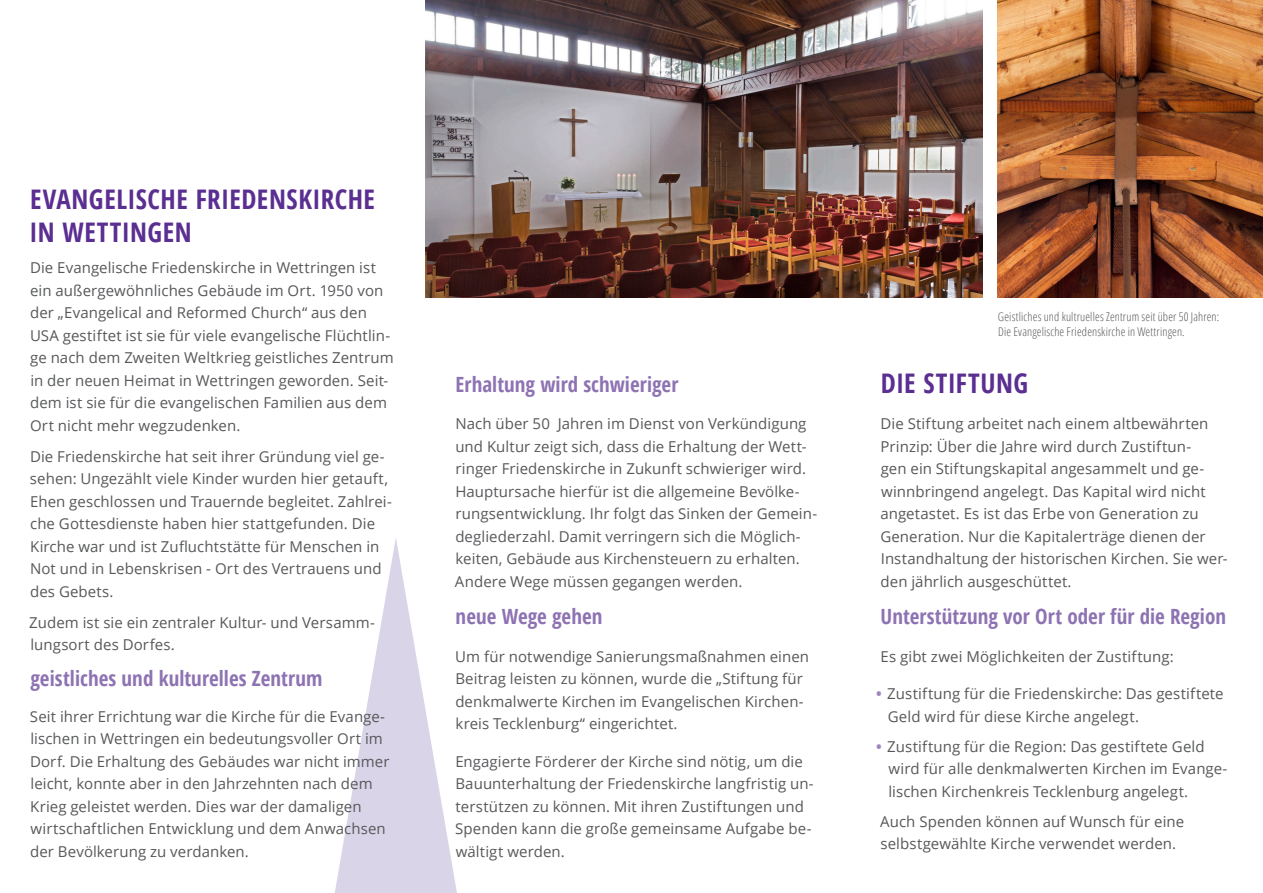
<style>
.page{position:relative;width:1263px;height:893px;background:#fff}
.page>*{position:absolute;margin:0;border:0;box-sizing:border-box;transform-origin:0 0}
.Headline{font:700 condensed 27px/33px "Open Sans";letter-spacing:.02em;color:#5b2e91}
.Zwischenüberschrift{font:700 condensed 21px "Open Sans";color:#8e73b3}
.Headline-2{font:700 condensed 21px "Open Sans";letter-spacing:.005em;color:#8e73b3}
.Fließtext{font:700 condensed 21px "Open Sans";color:#8e73b3}
.Fließtext-2{font:15px/22.5px "Open Sans";letter-spacing:.005em;color:#57585a}
.Headline-3{font:15px/22.5px "Open Sans";letter-spacing:.005em;color:#57585a}
.Bildunterschrift{font:300 condensed 12px/15px "Open Sans";letter-spacing:.015em;color:#57585a}
.s1{font-weight:700;color:#9c85bd}
</style>
<div class="page">
<svg style="left:335px;top:538px;width:122px;height:355px"></svg>
<img style="left:425px;top:0;width:557px;height:298px">
<img style="left:997px;top:0;width:266px;height:298px">
<p class="Headline" style="left:30px;top:182px;width:347px">EVANGELISCHE FRIEDENSKIRCHE<br>IN WETTINGEN</p>
<p class="Headline-3" style="left:30px;top:256px;width:365px">Die Evangelische Friedenskirche in Wettringen ist ein außergewöhnliches Gebäude im Ort. 1950 von der „Evangelical and Reformed Church“ aus den USA gestiftet ist sie für viele evangelische Flüchtlin&shy;ge nach dem Zweiten Weltkrieg geistliches Zentrum in der neuen Heimat in Wettringen geworden. Seit&shy;dem ist sie für die evangelischen Familien aus dem Ort nicht mehr wegzudenken.</p>
<p class="Headline-3" style="left:30px;top:445px;width:363px">Die Friedenskirche hat seit ihrer Gründung viel ge&shy;sehen: Ungezählt viele Kinder wurden hier getauft, Ehen geschlossen und Trauernde begleitet. Zahlrei&shy;che Gottesdienste haben hier stattgefunden. Die Kirche war und ist Zufluchtstätte für Menschen in Not und in Lebenskrisen - Ort des Vertrauens und des Gebets.</p>
<p class="Headline-3" style="left:29px;top:611px;width:347px">Zudem ist sie ein zentraler Kultur- und Versamm&shy;lungsort des Dorfes.</p>
<p class="Headline-2" style="left:30px;top:663px;width:293px">geistliches und kulturelles Zentrum</p>
<p class="Fließtext-2" style="left:30px;top:704px;width:361px">Seit ihrer Errichtung war die Kirche für die Evange&shy;lischen in Wettringen ein bedeutungsvoller Ort im Dorf. Die Erhaltung des Gebäudes war nicht immer leicht, konnte aber in den Jahrzehnten nach dem Krieg geleistet werden. Dies war der damaligen wirtschaftlichen Entwicklung und dem Anwachsen der Bevölkerung zu verdanken.</p>
<p class="Fließtext" style="left:455px;top:369px;width:224px">Erhaltung wird schwieriger</p>
<p class="Fließtext-2" style="left:455px;top:412px;width:364px">Nach über 50 Jahren im Dienst von Verkündigung und Kultur zeigt sich, dass die Erhaltung der Wett&shy;ringer Friedenskirche in Zukunft schwieriger wird.<br>Hauptursache hierfür ist die allgemeine Bevölke&shy;rungsentwicklung. Ihr folgt das Sinken der Gemein&shy;degliederzahl. Damit verringern sich die Möglich&shy;keiten, Gebäude aus Kirchensteuern zu erhalten.<br>Andere Wege müssen gegangen werden.</p>
<p class="Zwischenüberschrift" style="left:456px;top:602px;width:148px">neue Wege gehen</p>
<p class="Fließtext-2" style="left:455px;top:644px;width:355px">Um für notwendige Sanierungsmaßnahmen einen Beitrag leisten zu können, wurde die „Stiftung für denkmalwerte Kirchen im Evangelischen Kirchen&shy;kreis Tecklenburg“ eingerichtet.</p>
<p class="Fließtext-2" style="left:455px;top:749px;width:360px">Engagierte Förderer der Kirche sind nötig, um die Bauunterhaltung der Friedenskirche langfristig un&shy;terstützen zu können. Mit ihren Zustiftungen und Spenden kann die große gemeinsame Aufgabe be&shy;wältigt werden.</p>
<p class="Bildunterschrift" style="left:998px;top:309px;width:223px">Geistliches und kultruelles Zentrum seit über 50 Jahren:<br>Die Evangelische Friedenskirche in Wettringen.</p>
<p class="Headline" style="left:881px;top:366px;width:149px">DIE STIFTUNG</p>
<p class="Fließtext-2" style="left:880px;top:412px;width:349px">Die Stiftung arbeitet nach einem altbewährten Prinzip: Über die Jahre wird durch Zustiftun-<br>gen ein Stiftungskapital angesammelt und ge&shy;winnbringend angelegt. Das Kapital wird nicht angetastet. Es ist das Erbe von Generation zu Generation. Nur die Kapitalerträge dienen der Instandhaltung der historischen Kirchen. Sie wer&shy;den jährlich ausgeschüttet.</p>
<p class="Zwischenüberschrift" style="left:880px;top:602px;width:347px">Unterstützung vor Ort oder für die Region</p>
<p class="Fließtext-2" style="left:880px;top:644px;width:295px">Es gibt zwei Möglichkeiten der Zustiftung:</p>
<p class="Fließtext-2" style="left:888px;top:682px;width:337px;text-indent:-12px"><span class="s1">•</span> Zustiftung für die Friedenskirche: Das gestiftete<br>Geld wird für diese Kirche angelegt.</p>
<p class="Fließtext-2" style="left:888px;top:734px;width:340px;text-indent:-12px"><span class="s1">•</span> Zustiftung für die Region: Das gestiftete Geld wird für alle denkmalwerten Kirchen im Evange&shy;lischen Kirchenkreis Tecklenburg angelegt.</p>
<p class="Fließtext-2" style="left:880px;top:809px;width:306px">Auch Spenden können auf Wunsch für eine selbstgewählte Kirche verwendet werden.</p>
</div>
